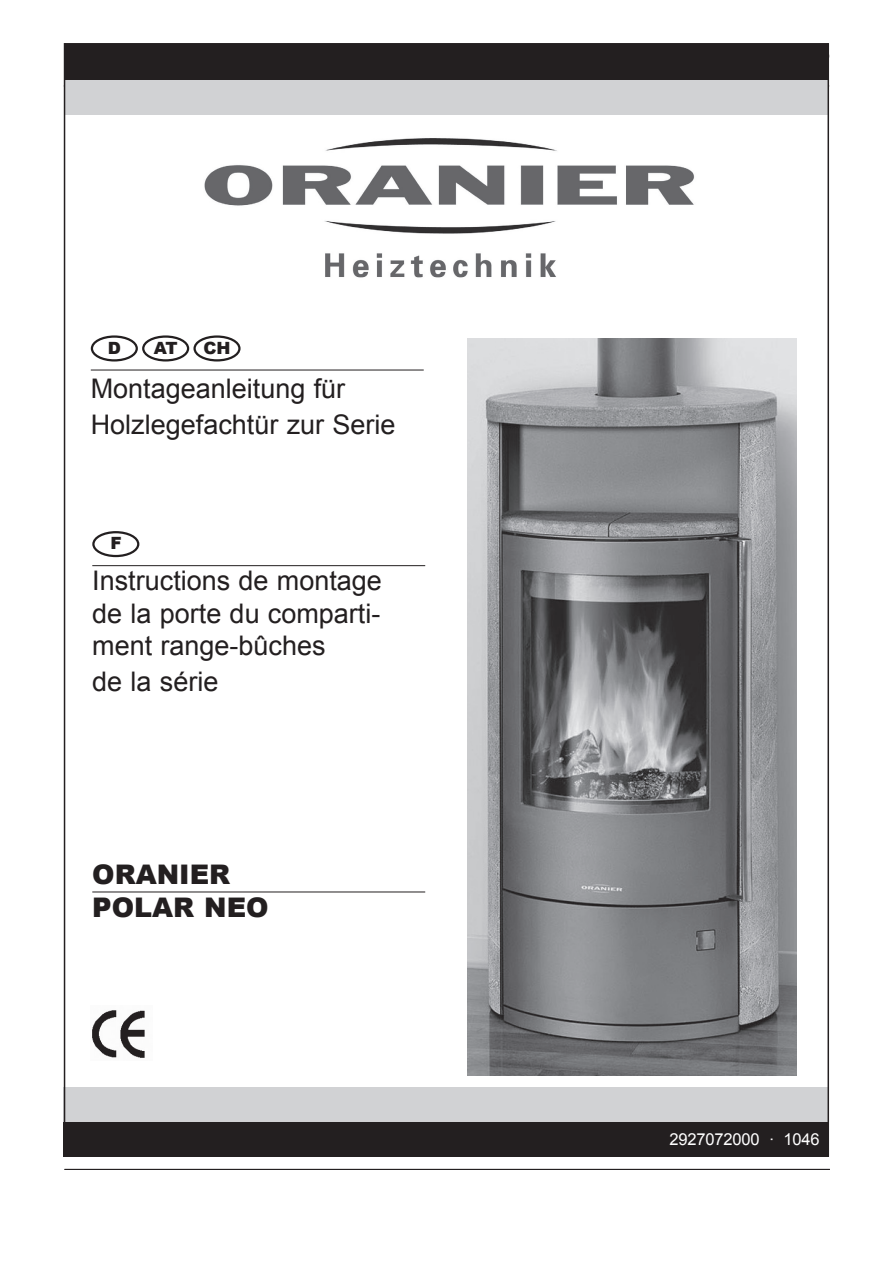
<style>
.page{position:relative;width:893px;height:1263px;background:#fff}
.page>*{position:absolute;margin:0;border:0;box-sizing:border-box;transform-origin:0 0}
.t1{font:27px/32.5px "Arial";color:#231f20}
.t2{font:900 27px/32.5px "Arial";color:#231f20}
.t3{font:900 16.8px "Arial";color:#231f20}
.t4{font:16.5px "Arial";letter-spacing:-.01em;color:#fff}
</style>
<div class="page">
<div style="left:64px;top:1087px;width:765px;height:70px;background:#d1d2d4"></div>
<img style="left:204px;top:138px;width:490px;height:140px">
<div style="left:65px;top:44px;width:763px;height:71px;background:#d1d2d4"></div>
<div style="left:65px;top:44px;width:763px;height:36px;background:#231f20"></div>
<hr style="left:64px;top:1169px;width:766px;height:1px;background:#231f20">
<div style="left:64px;top:1122px;width:765px;height:35px;background:#231f20"></div>
<img style="left:92px;top:1010px;width:53px;height:48px">
<div style="left:91px;top:335px;width:47px;height:26px;border:2px solid #231f20;border-radius:50%"></div>
<div style="left:193px;top:335px;width:48px;height:26px;border:2px solid #231f20;border-radius:50%"></div>
<div style="left:142px;top:335px;width:47px;height:26px;border:2px solid #231f20;border-radius:50%"></div>
<hr style="left:91px;top:370px;width:333px;height:1px;background:#231f20">
<div style="left:92px;top:531px;width:47px;height:26px;border:2px solid #231f20;border-radius:50%"></div>
<hr style="left:92px;top:565px;width:333px;height:1px;background:#231f20">
<hr style="left:92px;top:892px;width:333px;height:1px;background:#231f20">
<img style="left:468px;top:339px;width:329px;height:737px">
<p class="t3" style="left:108px;top:338px;width:15px">D</p>
<p class="t3" style="left:154px;top:338px;width:25px">AT</p>
<p class="t3" style="left:204px;top:338px;width:29px">CH</p>
<p class="t1" style="left:91px;top:371px;width:306px;line-height:36px">Montageanleitung für<br>Holzlegefachtür zur Serie</p>
<p class="t3" style="left:110px;top:534px;width:13px">F</p>
<p class="t1" style="left:92px;top:565px;width:291px;text-align:justify">Instructions de montage de la porte du comparti&shy;ment range-bûches</p>
<p class="t1" style="left:92px;top:666px;width:128px">de la série</p>
<p class="t2" style="left:92px;top:858px;width:178px">ORANIER<br>POLAR NEO</p>
<p class="t4" style="left:669px;top:1128px;width:152px">2927072000 · 1046</p>
</div>
